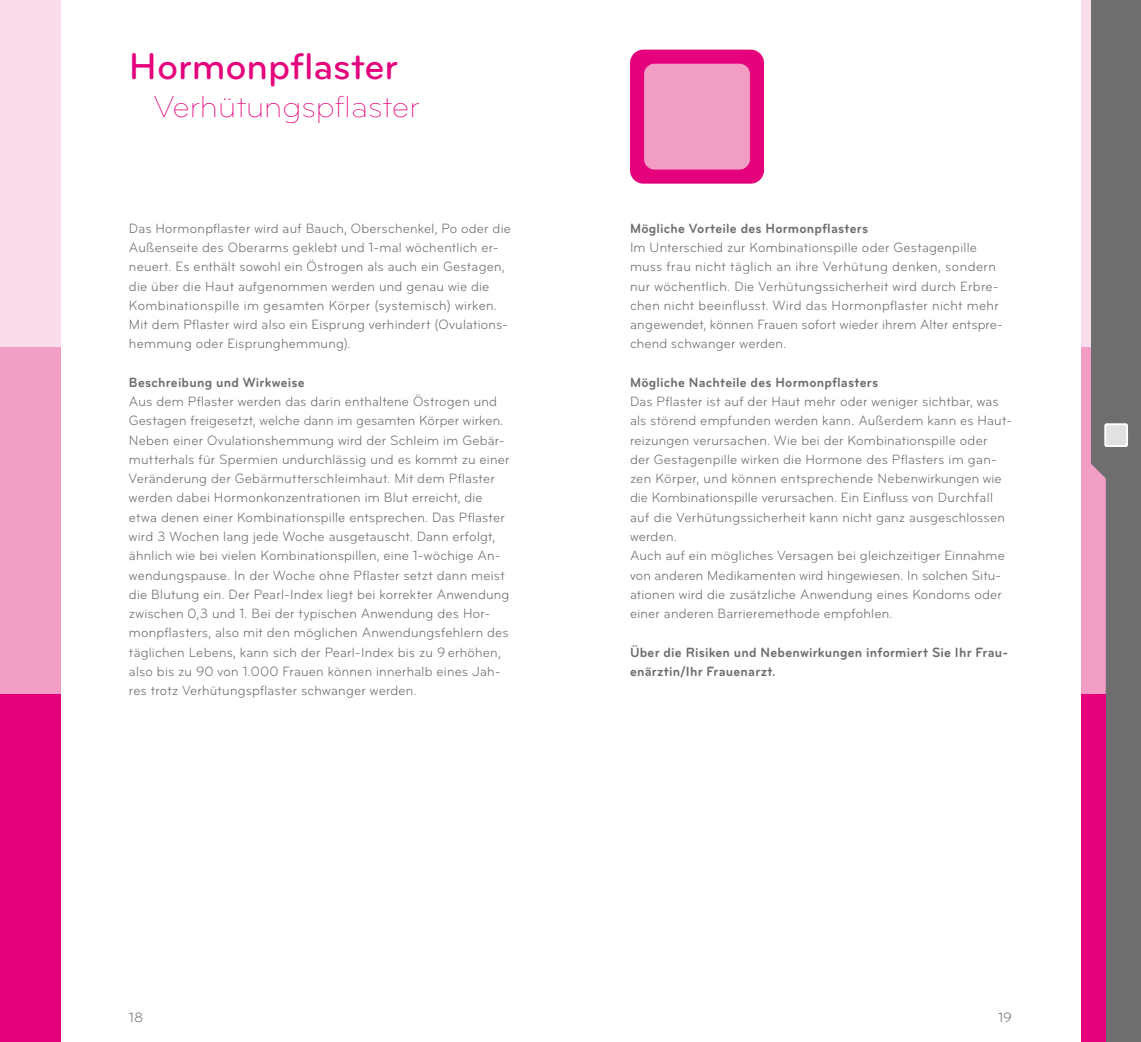
<style>
.page{position:relative;width:1141px;height:1042px;background:#fff}
.page>*{position:absolute;margin:0;border:0;box-sizing:border-box;transform-origin:0 0}
.Headline{font:500 38.5px "Bryant Pro";letter-spacing:-.005em;color:#e5007c}
.Subhead{font:300 31.5px "Bryant Pro";color:#e5007c}
.Copy{font:14px/19.2px "Bryant Pro";letter-spacing:.015em;color:#6e6e6e;scale:.95 1}
.Copy-2{font:700 14px/19.2px "Bryant Pro";letter-spacing:.015em;color:#6e6e6e;scale:.95 1}
.Copy-3{font:14px "Bryant Pro";letter-spacing:.015em;color:#6e6e6e}
</style>
<div class="page">
<div style="left:1081px;top:0;width:10px;height:347px;background:#fadceb"></div>
<div style="left:1081px;top:347px;width:10px;height:347px;background:#f29ec4"></div>
<div style="left:1081px;top:694px;width:10px;height:348px;background:#e5007c"></div>
<div style="left:0;top:0;width:60px;height:347px;background:#fadceb"></div>
<div style="left:0;top:347px;width:60px;height:347px;background:#f29ec4"></div>
<div style="left:0;top:694px;width:60px;height:348px;background:#e5007c"></div>
<div style="left:1091px;top:0;width:50px;height:1042px;background:#6e6e6e"></div>
<div style="left:630px;top:50px;width:134px;height:134px;background:#e5007c;border-radius:13px"></div>
<div style="left:644px;top:64px;width:106px;height:106px;background:#f29ec4;border-radius:11px"></div>
<svg style="left:1091px;top:464px;width:15px;height:230px;background:#ec9bc0"></svg>
<div style="left:1091px;top:694px;width:15px;height:348px;background:#e5007c"></div>
<div style="left:1104px;top:423px;width:24px;height:24px;background:#fff;border-radius:2px"></div>
<div style="left:1106px;top:425px;width:20px;height:20px;background:#e1e1e1;border-radius:2px"></div>
<p class="Headline" style="left:129px;top:42px;width:271px">Hormonpflaster</p>
<p class="Subhead" style="left:154px;top:88px;width:267px">Verhütungspflaster</p>
<p class="Copy" style="left:129px;top:219px;width:404px">Das Hormonpflaster wird auf Bauch, Oberschenkel, Po oder die Außenseite des Oberarms geklebt und 1-mal wöchentlich er&shy;neuert. Es enthält sowohl ein Östrogen als auch ein Gestagen, die über die Haut aufgenommen werden und genau wie die Kombinationspille im gesamten Körper (systemisch) wirken.<br>Mit dem Pflaster wird also ein Eisprung verhindert (Ovulations&shy;hemmung oder Eisprunghemmung).</p>
<p class="Copy-2" style="left:129px;top:373px;width:187px">Beschreibung und Wirkweise</p>
<p class="Copy" style="left:129px;top:392px;width:402px">Aus dem Pflaster werden das darin enthaltene Östrogen und Gestagen freigesetzt, welche dann im gesamten Körper wirken.<br>Neben einer Ovulationshemmung wird der Schleim im Gebär&shy;mutterhals für Spermien undurchlässig und es kommt zu einer Veränderung der Gebärmutterschleimhaut. Mit dem Pflaster werden dabei Hormonkonzentrationen im Blut erreicht, die etwa denen einer Kombinationspille entsprechen. Das Pflaster wird 3 Wochen lang jede Woche ausgetauscht. Dann erfolgt, ähnlich wie bei vielen Kombinationspillen, eine 1-wöchige An&shy;wendungspause. In der Woche ohne Pflaster setzt dann meist die Blutung ein. Der Pearl-Index liegt bei korrekter Anwendung zwischen 0,3 und 1. Bei der typischen Anwendung des Hor&shy;monpflasters, also mit den möglichen Anwendungsfehlern des täglichen Lebens, kann sich der Pearl-Index bis zu 9 erhöhen, also bis zu 90 von 1.000 Frauen können innerhalb eines Jah&shy;res trotz Verhütungspflaster schwanger werden.</p>
<p class="Copy-2" style="left:630px;top:219px;width:252px">Mögliche Vorteile des Hormonpflasters</p>
<p class="Copy" style="left:630px;top:238px;width:394px">Im Unterschied zur Kombinationspille oder Gestagenpille muss frau nicht täglich an ihre Verhütung denken, sondern nur wöchentlich. Die Verhütungssicherheit wird durch Erbre&shy;chen nicht beeinflusst. Wird das Hormonpflaster nicht mehr angewendet, können Frauen sofort wieder ihrem Alter entspre&shy;chend schwanger werden.</p>
<p class="Copy-2" style="left:630px;top:373px;width:263px">Mögliche Nachteile des Hormonpflasters</p>
<p class="Copy" style="left:630px;top:392px;width:404px">Das Pflaster ist auf der Haut mehr oder weniger sichtbar, was als störend empfunden werden kann. Außerdem kann es Haut&shy;reizungen verursachen. Wie bei der Kombinationspille oder<br>der Gestagenpille wirken die Hormone des Pflasters im gan&shy;zen Körper, und können entsprechende Nebenwirkungen wie die Kombinationspille verursachen. Ein Einfluss von Durchfall auf die Verhütungssicherheit kann nicht ganz ausgeschlossen werden.</p>
<p class="Copy" style="left:630px;top:546px;width:396px">Auch auf ein mögliches Versagen bei gleichzeitiger Einnahme von anderen Medikamenten wird hingewiesen. In solchen Situ&shy;ationen wird die zusätzliche Anwendung eines Kondoms oder einer anderen Barrieremethode empfohlen.</p>
<p class="Copy-2" style="left:630px;top:642px;width:399px">Über die Risiken und Nebenwirkungen informiert Sie Ihr Frau&shy;enärztin/Ihr Frauenarzt.</p>
<p class="Copy-3" style="left:129px;top:1009px;width:16px">18</p>
<p class="Copy-3" style="left:998px;top:1009px;width:15px">19</p>
</div>
